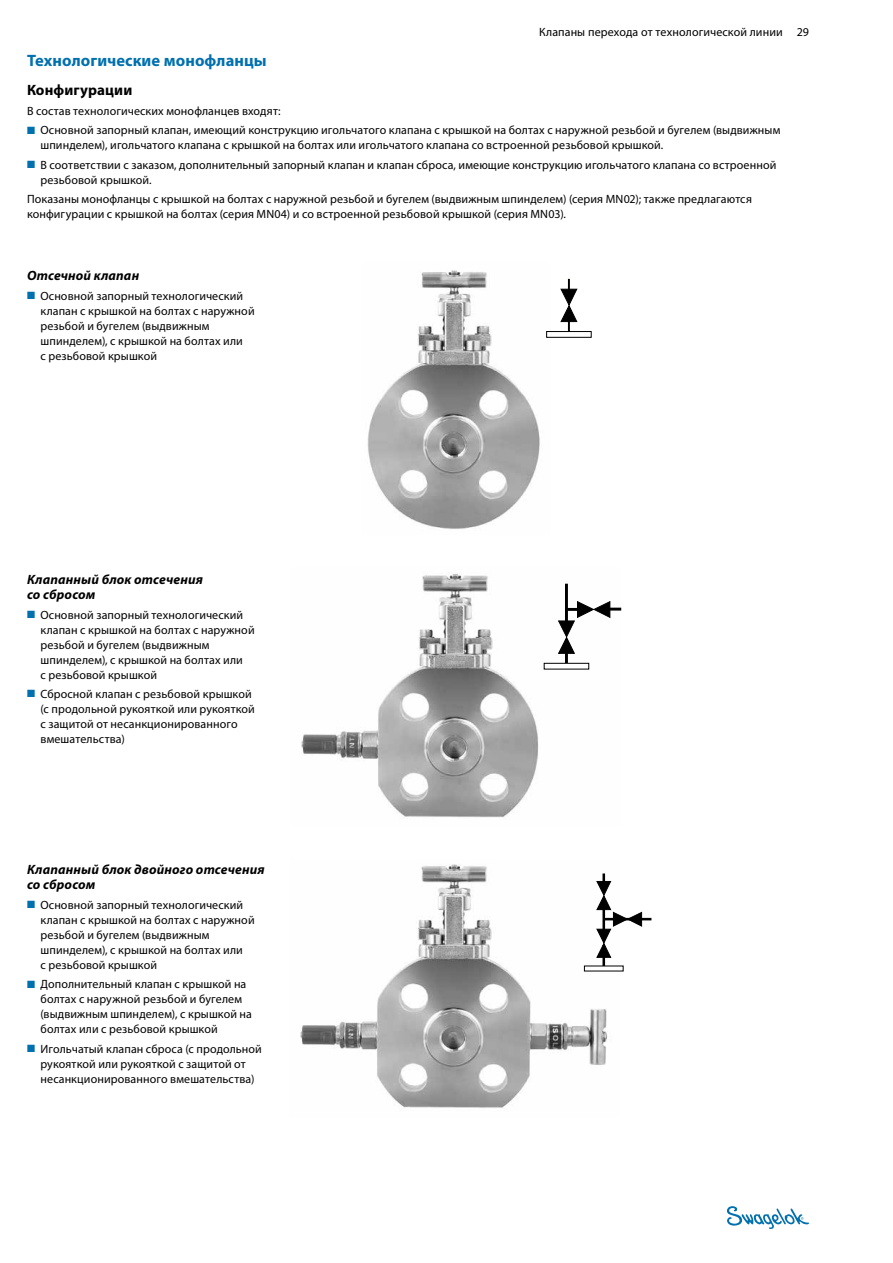
<style>
.page{position:relative;width:893px;height:1263px;background:#fff}
.page>*{position:absolute;margin:0;border:0;box-sizing:border-box;transform-origin:0 0}
.section_hd{font:700 16.5px "Myriad Pro";letter-spacing:.005em;color:#0070af}
.subhd{font:700 15px "Myriad Pro";letter-spacing:.01em;color:#000}
.subhd2{font:italic 700 13.5px/15px "Myriad Pro";letter-spacing:.01em;color:#000}
.BC_hang{font:12px/15px "Myriad Pro";letter-spacing:.01em;color:#000}
.BC{font:12px/15px "Myriad Pro";letter-spacing:.01em;color:#000}
.s1{color:#0070af}
</style>
<div class="page">
<img style="left:367px;top:270px;width:173px;height:259px">
<hr style="left:568px;top:279px;width:2px;height:22px;background:#000">
<hr style="left:568px;top:310px;width:2px;height:22px;background:#000">
<div style="left:546px;top:331px;width:45px;height:7px;background:#fff;border:1px solid #000"></div>
<svg style="left:560px;top:288px;width:18px;height:34px"></svg>
<img style="left:301px;top:573px;width:319px;height:245px">
<hr style="left:565px;top:584px;width:3px;height:50px;background:#000">
<hr style="left:565px;top:639px;width:3px;height:25px;background:#000">
<div style="left:544px;top:663px;width:45px;height:6px;background:#fff"></div>
<div style="left:544px;top:663px;width:45px;height:6px;border:1px solid #000"></div>
<svg style="left:557px;top:600px;width:54px;height:54px"></svg>
<hr style="left:600px;top:608px;width:21px;height:2px;background:#000">
<img style="left:300px;top:864px;width:320px;height:244px">
<hr style="left:602px;top:945px;width:3px;height:21px;background:#000">
<div style="left:584px;top:966px;width:39px;height:5px;background:#fff"></div>
<hr style="left:604px;top:918px;width:47px;height:2px;background:#000">
<svg style="left:596px;top:873px;width:46px;height:85px"></svg>
<svg style="left:727px;top:1206px;width:82px;height:23px"></svg>
<p class="section_hd" style="left:27px;top:50px;width:241px">Технологические монофланцы</p>
<p class="BC_hang" style="left:539px;top:24px;width:271px">Клапаны перехода от технологической линии 29</p>
<p class="subhd" style="left:27px;top:80px;width:107px">Конфигурации</p>
<p class="BC" style="left:27px;top:103px;width:255px">В состав технологических монофланцев входят:</p>
<p class="BC_hang" style="left:40px;top:123px;width:741px;text-indent:-14px"><span class="s1">■</span> Основной запорный клапан, имеющий конструкцию игольчатого клапана с крышкой на болтах с наружной резьбой и бугелем (выдвижным шпинделем), игольчатого клапана с крышкой на болтах или игольчатого клапана со встроенной резьбовой крышкой.</p>
<p class="BC_hang" style="left:40px;top:157px;width:737px;text-indent:-14px"><span class="s1">■</span> В соответствии с заказом, дополнительный запорный клапан и клапан сброса, имеющие конструкцию игольчатого клапана со встроенной резьбовой крышкой.</p>
<p class="BC" style="left:27px;top:192px;width:726px">Показаны монофланцы с крышкой на болтах с наружной резьбой и бугелем (выдвижным шпинделем) (серия MN02); также предлагаются конфигурации с крышкой на болтах (серия MN04) и со встроенной резьбовой крышкой (серия MN03).</p>
<p class="subhd2" style="left:27px;top:268px;width:114px">Отсечной клапан</p>
<p class="BC_hang" style="left:40px;top:288px;width:216px;text-indent:-14px"><span class="s1">■</span> Основной запорный технологический клапан с крышкой на болтах с наружной резьбой и бугелем (выдвижным шпинделем), с крышкой на болтах или<br>с резьбовой крышкой</p>
<p class="subhd2" style="left:27px;top:572px;width:178px">Клапанный блок отсечения со сбросом</p>
<p class="BC_hang" style="left:40px;top:607px;width:216px;text-indent:-14px"><span class="s1">■</span> Основной запорный технологический клапан с крышкой на болтах с наружной резьбой и бугелем (выдвижным шпинделем), с крышкой на болтах или<br>с резьбовой крышкой</p>
<p class="BC_hang" style="left:40px;top:686px;width:216px;text-indent:-14px"><span class="s1">■</span> Сбросной клапан с резьбовой крышкой (с продольной рукояткой или рукояткой с защитой от несанкционированного вмешательства)</p>
<p class="subhd2" style="left:27px;top:862px;width:239px">Клапанный блок двойного отсечения со сбросом</p>
<p class="BC_hang" style="left:40px;top:897px;width:216px;text-indent:-14px"><span class="s1">■</span> Основной запорный технологический клапан с крышкой на болтах с наружной резьбой и бугелем (выдвижным шпинделем), с крышкой на болтах или<br>с резьбовой крышкой</p>
<p class="BC_hang" style="left:40px;top:976px;width:213px;text-indent:-14px"><span class="s1">■</span> Дополнительный клапан с крышкой на болтах с наружной резьбой и бугелем (выдвижным шпинделем), с крышкой на болтах или с резьбовой крышкой</p>
<p class="BC_hang" style="left:27px;top:1041px;width:236px;text-align:center"><span class="s1">■</span> Игольчатый клапан сброса (с продольной рукояткой или рукояткой с защитой от несанкционированного вмешательства)</p>
</div>
